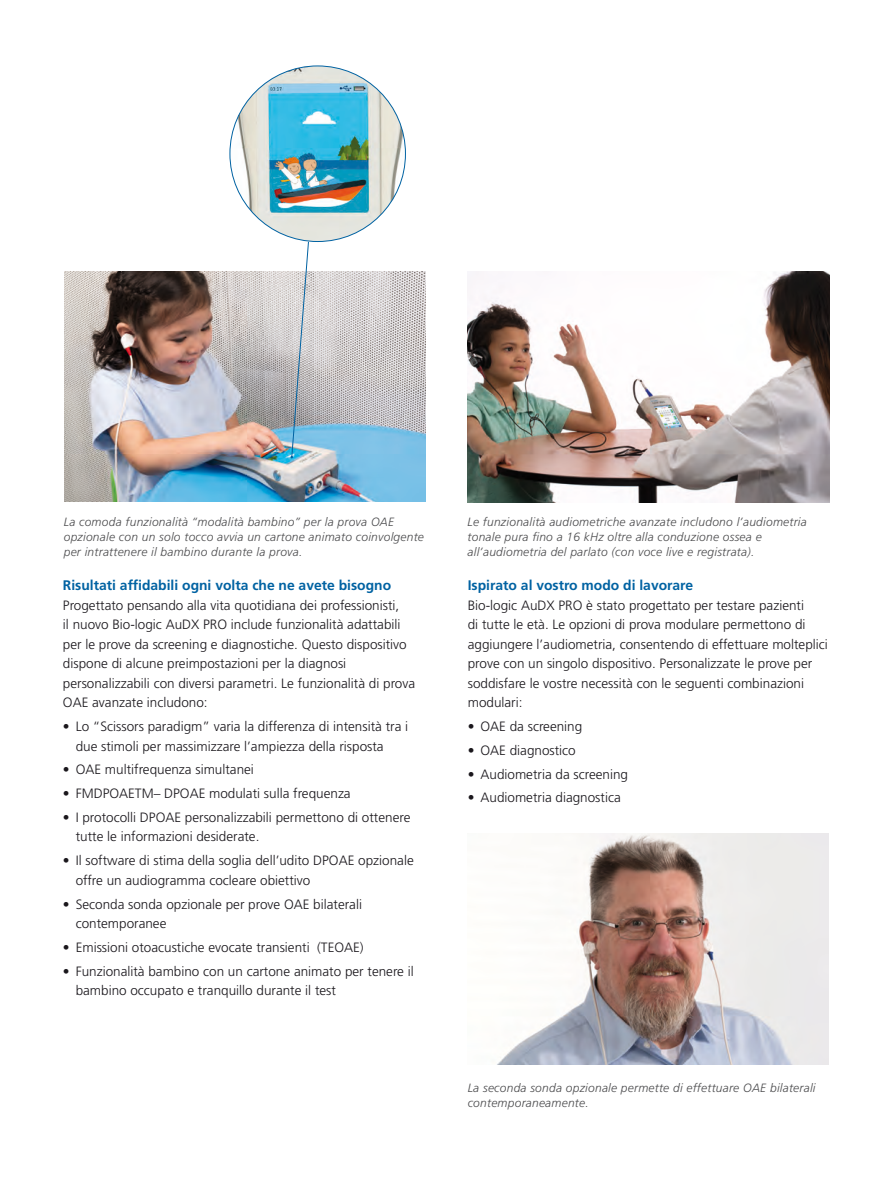
<style>
.page{position:relative;width:893px;height:1191px;background:#fff}
.page>*{position:absolute;margin:0;border:0;box-sizing:border-box;transform-origin:0 0}
.t1{font:700 13.8px "Frutiger LT Std";color:#0062a2}
.t2{font:300 13.5px/19.5px "Frutiger LT Std";color:#1a171c}
.t3{font:italic 300 12px/15px "Frutiger LT Std";letter-spacing:.02em;color:#4c4c4e}
</style>
<div class="page">
<img style="left:497px;top:833px;width:331px;height:231px">
<img style="left:467px;top:271px;width:363px;height:232px">
<img style="left:65px;top:271px;width:360px;height:231px">
<svg style="left:291px;top:241px;width:18px;height:217px;background:#b9c5cd"></svg>
<img style="left:230px;top:66px;width:175px;height:175px;border-radius:88px">
<p class="t3" style="left:64px;top:514px;width:362px">La comoda funzionalità “modalità bambino” per la prova OAE opzionale con un solo tocco avvia un cartone animato coinvolgente per intrattenere il bambino durante la prova.</p>
<p class="t1" style="left:63px;top:577px;width:330px">Risultati affidabili ogni volta che ne avete bisogno</p>
<p class="t2" style="left:63px;top:596px;width:354px">Progettato pensando alla vita quotidiana dei professionisti,<br>il nuovo Bio-logic AuDX PRO include funzionalità adattabili per le prove da screening e diagnostiche. Questo dispositivo dispone di alcune preimpostazioni per la diagnosi personalizzabili con diversi parametri. Le funzionalità di prova OAE avanzate includono:</p>
<p class="t2" style="left:76px;top:717px;width:334px;text-indent:-13px">• Lo “Scissors paradigm” varia la differenza di intensità tra i due stimoli per massimizzare l’ampiezza della risposta</p>
<p class="t2" style="left:63px;top:760px;width:193px">• OAE multifrequenza simultanei</p>
<p class="t2" style="left:63px;top:784px;width:289px">• FMDPOAETM– DPOAE modulati sulla frequenza</p>
<p class="t2" style="left:76px;top:807px;width:336px;text-indent:-13px">• I protocolli DPOAE personalizzabili permettono di ottenere tutte le informazioni desiderate.</p>
<p class="t2" style="left:76px;top:851px;width:340px;text-indent:-13px">• Il software di stima della soglia dell’udito DPOAE opzionale offre un audiogramma cocleare obiettivo</p>
<p class="t2" style="left:76px;top:894px;width:288px;text-indent:-13px">• Seconda sonda opzionale per prove OAE bilaterali contemporanee</p>
<p class="t2" style="left:63px;top:937px;width:302px">• Emissioni otoacustiche evocate transienti (TEOAE)</p>
<p class="t2" style="left:76px;top:961px;width:340px;text-indent:-13px">• Funzionalità bambino con un cartone animato per tenere il bambino occupato e tranquillo durante il test</p>
<p class="t3" style="left:467px;top:514px;width:341px">Le funzionalità audiometriche avanzate includono l’audiometria tonale pura fino a 16 kHz oltre alla conduzione ossea e all’audiometria del parlato (con voce live e registrata).</p>
<p class="t1" style="left:468px;top:577px;width:227px">Ispirato al vostro modo di lavorare</p>
<p class="t2" style="left:468px;top:596px;width:362px">Bio-logic AuDX PRO è stato progettato per testare pazienti<br>di tutte le età. Le opzioni di prova modulare permettono di aggiungere l’audiometria, consentendo di effettuare molteplici prove con un singolo dispositivo. Personalizzate le prove per soddisfare le vostre necessità con le seguenti combinazioni modulari:</p>
<p class="t2" style="left:468px;top:717px;width:116px">• OAE da screening</p>
<p class="t2" style="left:468px;top:740px;width:110px">• OAE diagnostico</p>
<p class="t2" style="left:468px;top:764px;width:162px">• Audiometria da screening</p>
<p class="t2" style="left:468px;top:788px;width:155px">• Audiometria diagnostica</p>
<p class="t3" style="left:468px;top:1080px;width:349px">La seconda sonda opzionale permette di effettuare OAE bilaterali contemporaneamente.</p>
</div>
